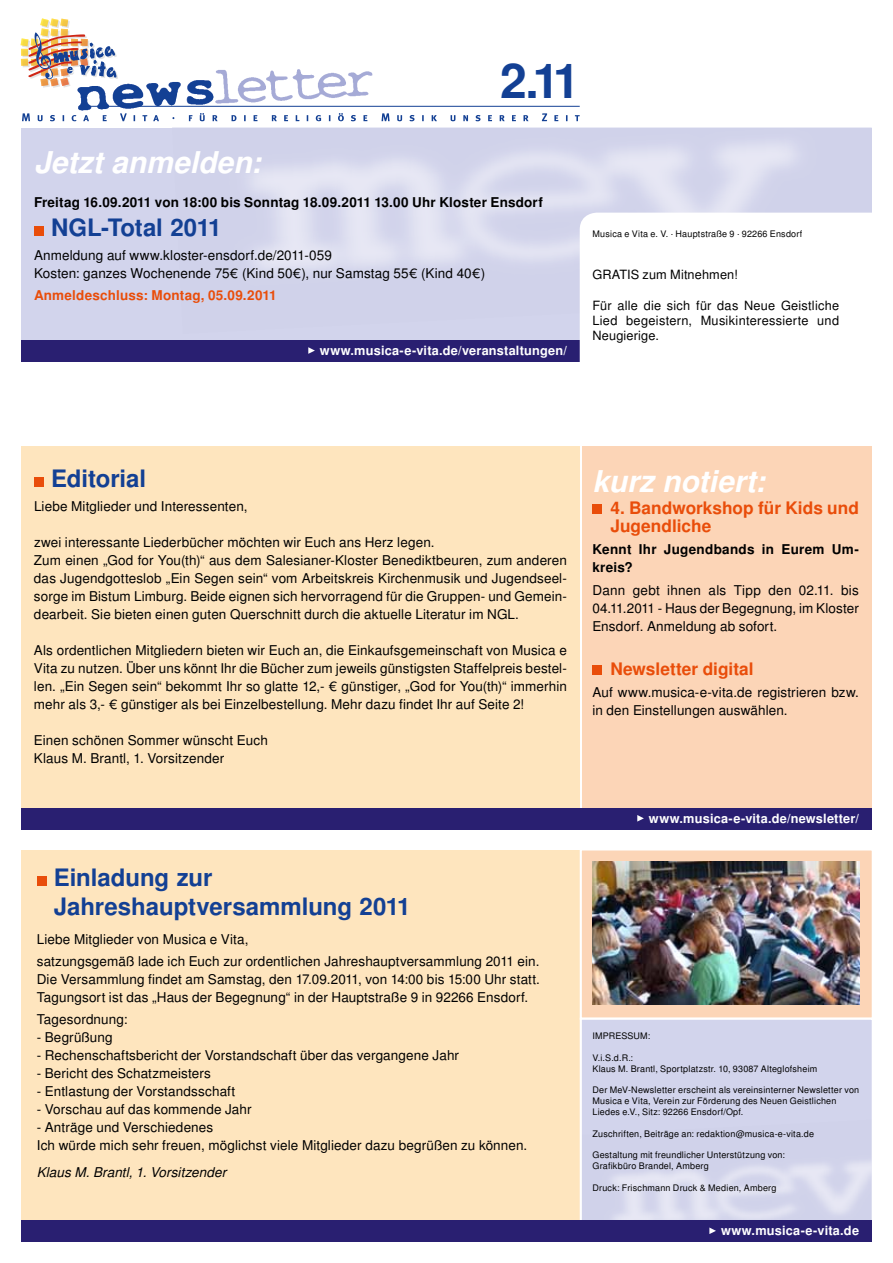
<style>
.page{position:relative;width:893px;height:1263px;background:#fff}
.page>*{position:absolute;margin:0;border:0;box-sizing:border-box;transform-origin:0 0}
.t1{font:700 48px "Free Sans";color:#134094}
.t2{font:italic 700 30px "Free Sans";color:#fff}
.t3{font:700 24px/28.8px "Free Sans";letter-spacing:-.005em;color:#134094}
.t4{font:700 17.25px/18px "Free Sans";color:#e94d0a}
.t5{font:13.5px/18px "Free Sans";letter-spacing:.01em;color:#000}
.t6{font:700 13.5px/18px "Free Sans";letter-spacing:.015em;color:#000}
.t7{font:700 13.5px "Free Sans";letter-spacing:.015em;color:#e94d0a}
.t8{font:italic 13.5px "Free Sans";letter-spacing:.005em;color:#000}
.t9{font:12.75px/15.3px "Free Sans";letter-spacing:.015em;color:#000;text-align:justify}
.t10{font:700 12.75px "Free Sans";letter-spacing:.015em;color:#fff}
.t11{font:9px/10.8px "Free Sans";letter-spacing:.025em;color:#000}
</style>
<div class="page">
<div style="left:21px;top:446px;width:559px;height:383px;background:#fee5be"></div>
<div style="left:21px;top:850px;width:851px;height:370px;background:#fee5be"></div>
<svg style="left:579px;top:850px;width:293px;height:166px"></svg>
<svg style="left:579px;top:1016px;width:293px;height:204px;background:#d4d6ec"></svg>
<div style="left:21px;top:1220px;width:851px;height:22px;background:#291f71"></div>
<svg style="left:22px;top:113px;width:558px;height:8px"></svg>
<div style="left:21px;top:128px;width:851px;height:233px;background:#d2d4ec"></div>
<img style="left:253px;top:144px;width:619px;height:190px">
<div style="left:21px;top:340px;width:851px;height:21px;background:#291f71"></div>
<div style="left:580px;top:213px;width:292px;height:148px;background:#fff"></div>
<div style="left:582px;top:446px;width:290px;height:383px;background:#fcd5b7"></div>
<div style="left:34px;top:226px;width:10px;height:10px;background:#e94d0a"></div>
<div style="left:34px;top:477px;width:9px;height:10px;background:#e94d0a"></div>
<div style="left:592px;top:504px;width:10px;height:10px;background:#e94d0a"></div>
<div style="left:592px;top:666px;width:10px;height:9px;background:#e94d0a"></div>
<svg style="left:308px;top:347px;width:7px;height:7px"></svg>
<img style="left:21px;top:18px;width:64px;height:70px">
<img style="left:214px;top:69px;width:165px;height:53px">
<img style="left:73px;top:35px;width:141px;height:87px">
<hr style="left:87px;top:106px;width:493px;height:1px;background:#134094">
<div style="left:21px;top:808px;width:851px;height:21px;background:#291f71"></div>
<svg style="left:637px;top:815px;width:7px;height:6px"></svg>
<svg style="left:709px;top:1227px;width:7px;height:7px"></svg>
<div style="left:37px;top:876px;width:10px;height:10px;background:#e94d0a"></div>
<img style="left:592px;top:861px;width:267px;height:144px">
<h1 class="t1" style="left:500px;top:46px;width:81px">2.11</h1>
<h2 class="t2" style="left:34px;top:141px;width:228px">Jetzt anmelden:</h2>
<p class="t6" style="left:34px;top:194px;width:510px">Freitag 16.09.2011 von 18:00 bis Sonntag 18.09.2011 13.00 Uhr Kloster Ensdorf</p>
<h3 class="t3" style="left:51px;top:214px;width:172px">NGL-Total 2011</h3>
<p class="t5" style="left:34px;top:247px;width:453px">Anmeldung auf www.kloster-ensdorf.de/2011-059<br>Kosten: ganzes Wochenende 75€ (Kind 50€), nur Samstag 55€ (Kind 40€)</p>
<p class="t7" style="left:34px;top:286px;width:244px">Anmeldeschluss: Montag, 05.09.2011</p>
<p class="t10" style="left:320px;top:341px;width:249px">www.musica-e-vita.de/veranstaltungen/</p>
<p class="t11" style="left:592px;top:229px;width:211px">Musica e Vita e. V. · Hauptstraße 9 · 92266 Ensdorf</p>
<p class="t9" style="left:592px;top:268px;width:147px">GRATIS zum Mitnehmen!</p>
<p class="t9" style="left:592px;top:298px;width:248px">Für alle die sich für das Neue Geistliche Lied begeistern, Musikinteressierte und Neugierige.</p>
<h3 class="t3" style="left:51px;top:465px;width:97px">Editorial</h3>
<p class="t5" style="left:34px;top:498px;width:215px">Liebe Mitglieder und Interessenten,</p>
<p class="t5" style="left:34px;top:534px;width:534px">zwei interessante Liederbücher möchten wir Euch ans Herz legen.<br>Zum einen „God for You(th)“ aus dem Salesianer-Kloster Benediktbeuren, zum anderen das Jugendgotteslob „Ein Segen sein“ vom Arbeitskreis Kirchenmusik und Jugendseel&shy;sorge im Bistum Limburg. Beide eignen sich hervorragend für die Gruppen- und Gemein&shy;dearbeit. Sie bieten einen guten Querschnitt durch die aktuelle Literatur im NGL.</p>
<p class="t5" style="left:34px;top:642px;width:534px;text-align:justify">Als ordentlichen Mitgliedern bieten wir Euch an, die Einkaufsgemeinschaft von Musica e Vita zu nutzen. Über uns könnt Ihr die Bücher zum jeweils günstigsten Staffelpreis bestel&shy;len. „Ein Segen sein“ bekommt Ihr so glatte 12,- € günstiger, „God for You(th)“ immerhin mehr als 3,- € günstiger als bei Einzelbestellung. Mehr dazu findet Ihr auf Seite 2!</p>
<p class="t5" style="left:34px;top:732px;width:235px">Einen schönen Sommer wünscht Euch<br>Klaus M. Brantl, 1. Vorsitzender</p>
<h3 class="t3" style="left:54px;top:864px;width:358px">Einladung zur<br>Jahreshauptversammlung 2011</h3>
<p class="t5" style="left:37px;top:928px;width:504px;line-height:22.2px">Liebe Mitglieder von Musica e Vita,<br>satzungsgemäß lade ich Euch zur ordentlichen Jahreshauptversammlung 2011 ein.</p>
<p class="t5" style="left:37px;top:971px;width:505px">Die Versammlung findet am Samstag, den 17.09.2011, von 14:00 bis 15:00 U hr statt.<br>Tagungsort ist das „Haus der Begegnung“ in der Hauptstraße 9 in 92266 Ensdorf.</p>
<p class="t5" style="left:37px;top:1011px;width:92px">Tagesordnung:</p>
<p class="t5" style="left:37px;top:1029px;width:77px">- Begrüßung</p>
<p class="t5" style="left:37px;top:1047px;width:424px">- Rechenschaftsbericht der Vorstandschaft über das vergangene Jahr</p>
<p class="t5" style="left:37px;top:1065px;width:176px">- Bericht des Schatzmeisters</p>
<p class="t5" style="left:37px;top:1083px;width:200px">- Entlastung der Vorstandsschaft</p>
<p class="t5" style="left:37px;top:1101px;width:216px">- Vorschau auf das kommende Jahr</p>
<p class="t5" style="left:37px;top:1119px;width:492px">- Anträge und Verschiedenes<br>Ich würde mich sehr freuen, möglichst viele Mitglieder dazu begrüßen zu können.</p>
<p class="t8" style="left:37px;top:1162px;width:191px">Klaus M. Brantl, 1. Vorsitzender</p>
<h2 class="t2" style="left:592px;top:459px;width:174px">kurz notiert:</h2>
<p class="t4" style="left:610px;top:499px;width:250px">4. Bandworkshop für Kids und<br>Jugendliche</p>
<p class="t6" style="left:592px;top:541px;width:268px">Kennt Ihr Jugendbands in Eurem Um&shy;kreis?</p>
<p class="t5" style="left:592px;top:581px;width:268px;text-align:justify">Dann gebt ihnen als Tipp den 02.11. bis 04.11.2011 - Haus der Begegnung, im Kloster Ensdorf. Anmeldung ab sofort.</p>
<p class="t4" style="left:610px;top:660px;width:145px">Newsletter digital</p>
<p class="t5" style="left:592px;top:684px;width:268px">Auf www.musica-e-vita.de registrieren bzw. in den Einstellungen auswählen.</p>
<p class="t10" style="left:649px;top:809px;width:212px">www.musica-e-vita.de/newsletter/</p>
<p class="t11" style="left:592px;top:1031px;width:30px">Impress</p>
<p class="t11" style="left:634px;top:1031px;width:18px">um:</p>
<p class="t11" style="left:592px;top:1053px;width:226px">V.i.S.d.R.:<br>Klaus M. Brantl, Sportplatzstr. 10, 93087 Alteglofsheim</p>
<p class="t11" style="left:592px;top:1085px;width:268px">Der MeV-Newsletter erscheint als vereinsinterner Newsletter von<br>Musica e Vita, Verein zur Förderung des Neuen Geistlichen<br>Liedes e.V., Sitz: 92266 Ensdorf/Opf.</p>
<p class="t11" style="left:592px;top:1129px;width:223px">Zuschriften, Beiträge an: redaktion@musica-e-vita.de</p>
<p class="t11" style="left:592px;top:1150px;width:194px">Gestaltung mit freundlicher U nterstützung von:<br>Grafikbüro Brandel, Amberg</p>
<p class="t11" style="left:592px;top:1183px;width:186px">Druck: Frischmann Druck &amp; Medien, Amberg</p>
<p class="t10" style="left:721px;top:1222px;width:140px">www.musica-e-vita.de</p>
</div>
